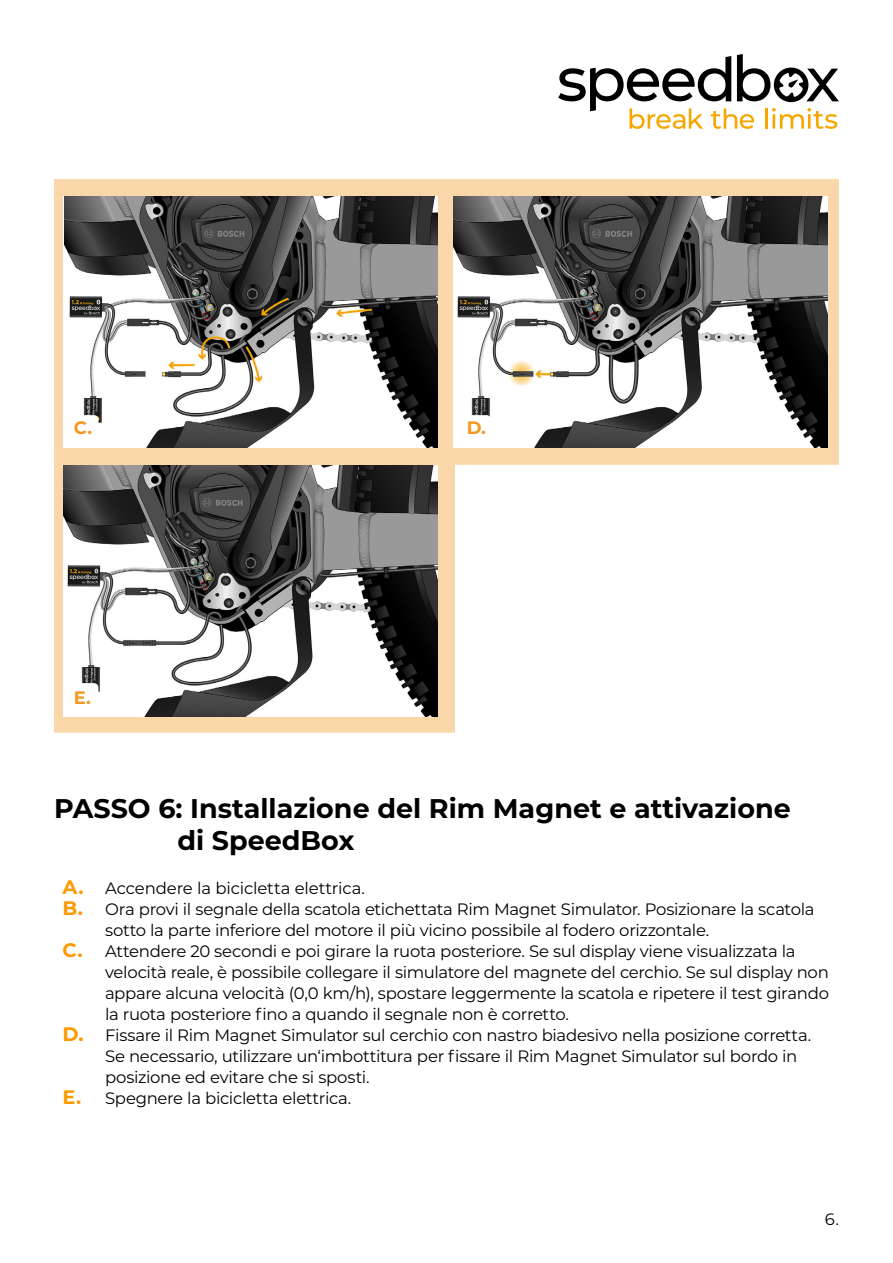
<style>
.page{position:relative;width:893px;height:1263px;background:#fff}
.page>*{position:absolute;margin:0;border:0;box-sizing:border-box;transform-origin:0 0}
.t1{font:700 27px/32.4px "Montserrat";color:#000}
.t2{font:700 18px "Montserrat";color:#f4971e}
.t3{font:16.5px "Montserrat";letter-spacing:-.02em;color:#000}
.s1{font-weight:700;font-size:19.5px;color:#f90}
</style>
<div class="page">
<svg style="left:558px;top:54px;width:281px;height:75px"></svg>
<svg style="left:54px;top:179px;width:785px;height:554px"></svg>
<img style="left:65px;top:197px;width:373px;height:251px">
<img style="left:454px;top:196px;width:374px;height:251px">
<img style="left:64px;top:466px;width:374px;height:250px">
<div style="left:69px;top:415px;width:29px;height:27px;background:#fff;border-radius:4px"></div>
<div style="left:461px;top:415px;width:30px;height:27px;background:#fff;border-radius:4px"></div>
<div style="left:69px;top:683px;width:29px;height:27px;background:#fff;border-radius:4px"></div>
<p class="t2" style="left:74px;top:415px;width:20px">C.</p>
<p class="t2" style="left:74px;top:685px;width:18px">E.</p>
<p class="t2" style="left:467px;top:415px;width:21px">D.</p>
<h1 class="t1" style="left:177px;top:791px;width:615px;text-indent:-123px">PASSO 6: Installazione del Rim Magnet e attivazione di SpeedBox</h1>
<p class="t3" style="left:63px;top:877px;width:304px"><span class="s1">A.</span> Accendere la bicicletta elettrica.</p>
<p class="t3" style="left:63px;top:898px;width:754px"><span class="s1">B.</span> Ora provi il segnale della scatola etichettata Rim Magnet Simulator. Posizionare la scatola</p>
<p class="t3" style="left:105px;top:919px;width:606px">sotto la parte inferiore del motore il più vicino possibile al fodero orizzontale.</p>
<p class="t3" style="left:63px;top:940px;width:735px"><span class="s1">C.</span> Attendere 20 secondi e poi girare la ruota posteriore. Se sul display viene visualizzata la</p>
<p class="t3" style="left:105px;top:961px;width:725px">velocità reale, è possibile collegare il simulatore del magnete del cerchio. Se sul display non</p>
<p class="t3" style="left:105px;top:982px;width:725px">appare alcuna velocità (0,0 km/h), spostare leggermente la scatola e ripetere il test girando</p>
<p class="t3" style="left:105px;top:1003px;width:465px">la ruota posteriore fino a quando il segnale non è corretto.</p>
<p class="t3" style="left:63px;top:1024px;width:750px"><span class="s1">D.</span> Fissare il Rim Magnet Simulator sul cerchio con nastro biadesivo nella posizione corretta.</p>
<p class="t3" style="left:105px;top:1045px;width:694px">Se necessario, utilizzare un‘imbottitura per fissare il Rim Magnet Simulator sul bordo in</p>
<p class="t3" style="left:105px;top:1066px;width:266px">posizione ed evitare che si sposti.</p>
<p class="t3" style="left:63px;top:1087px;width:290px"><span class="s1">E.</span> Spegnere la bicicletta elettrica.</p>
<p class="t3" style="left:825px;top:1207px;width:15px">6.</p>
</div>
